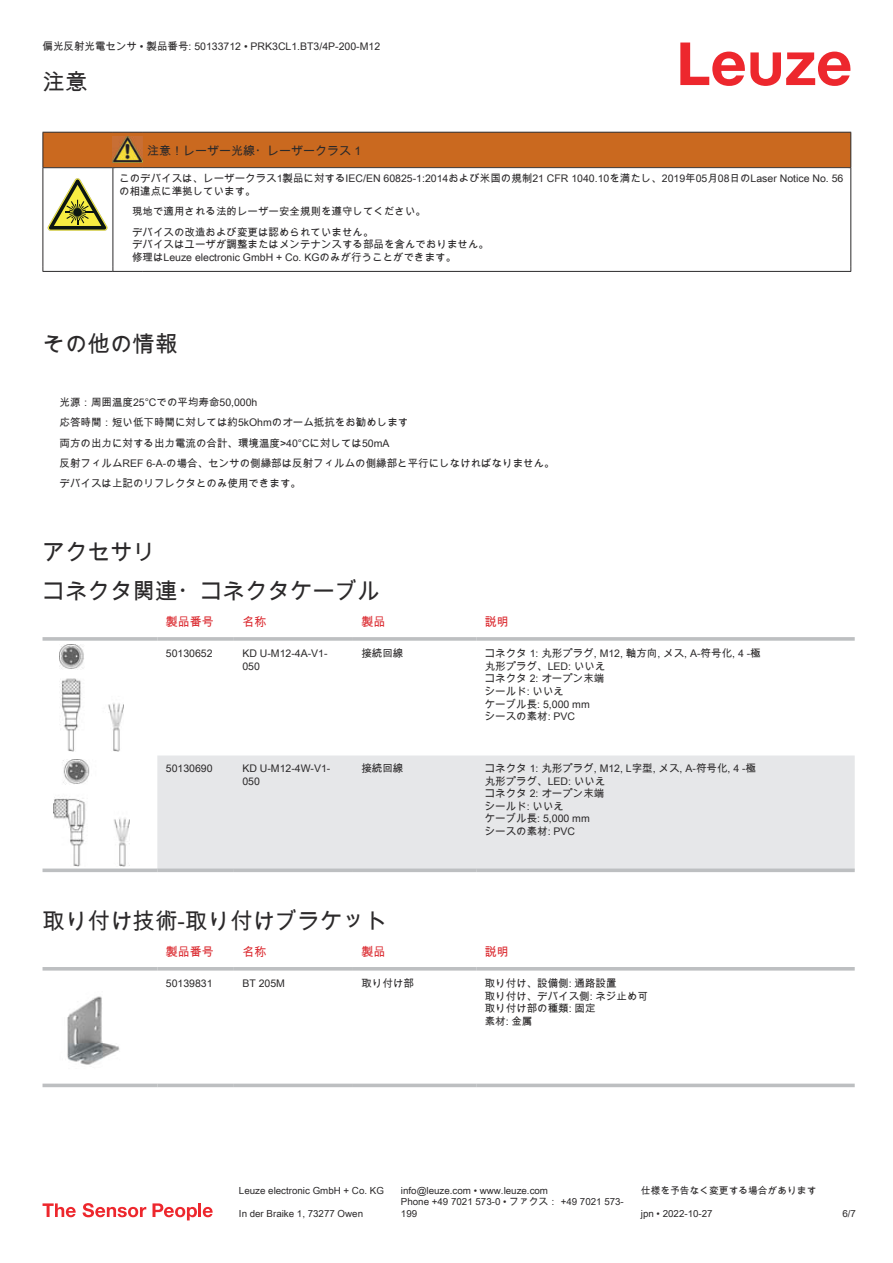
<style>
.page{position:relative;width:893px;height:1263px;background:#fff}
.page>*{position:absolute;margin:0;border:0;box-sizing:border-box;transform-origin:0 0}
.t1{font:22.5px/38.7px "Arial Unicode MS";color:#2b292a}
.t2{font:12px "Arial Unicode MS";color:#db2a30}
.t3{font:12px "Arial Unicode MS";color:#2b292a}
.t4{font:10.5px/12.6px "Arial Unicode MS";color:#2b292a}
.t5{font:9.75px/11.7px "Arial Unicode MS";color:#2b292a}
</style>
<div class="page">
<svg style="left:680px;top:43px;width:170px;height:43px"></svg>
<div style="left:157px;top:755px;width:698px;height:113px;background:#e6e7e9"></div>
<svg style="left:43px;top:637px;width:114px;height:4px"></svg>
<hr style="left:157px;top:637px;width:77px;height:4px;background:#c5c6c8">
<svg style="left:234px;top:637px;width:119px;height:4px"></svg>
<svg style="left:353px;top:637px;width:123px;height:4px"></svg>
<hr style="left:476px;top:637px;width:379px;height:4px;background:#c5c6c8">
<svg style="left:43px;top:868px;width:114px;height:4px"></svg>
<svg style="left:157px;top:868px;width:77px;height:4px"></svg>
<svg style="left:234px;top:868px;width:119px;height:4px"></svg>
<svg style="left:353px;top:868px;width:123px;height:4px"></svg>
<svg style="left:476px;top:868px;width:379px;height:4px;background:#c2c4c6"></svg>
<img style="left:59px;top:645px;width:65px;height:106px">
<img style="left:54px;top:760px;width:75px;height:106px">
<svg style="left:43px;top:970px;width:812px;height:118px"></svg>
<hr style="left:43px;top:967px;width:114px;height:3px;background:#bdbfc1">
<hr style="left:157px;top:967px;width:77px;height:3px;background:#bdbfc1">
<hr style="left:234px;top:967px;width:119px;height:3px;background:#bdbfc1">
<hr style="left:353px;top:967px;width:123px;height:3px;background:#bdbfc1">
<hr style="left:476px;top:967px;width:379px;height:3px;background:#bdbfc1">
<svg style="left:43px;top:1083px;width:114px;height:4px"></svg>
<svg style="left:157px;top:1083px;width:77px;height:4px"></svg>
<svg style="left:234px;top:1083px;width:119px;height:4px"></svg>
<svg style="left:353px;top:1083px;width:123px;height:4px"></svg>
<svg style="left:476px;top:1083px;width:379px;height:4px;background:#c7c9ca"></svg>
<img style="left:52px;top:975px;width:79px;height:106px">
<svg style="left:43px;top:1203px;width:33px;height:14px"></svg>
<svg style="left:83px;top:1203px;width:63px;height:14px"></svg>
<svg style="left:153px;top:1203px;width:44px;height:17px"></svg>
<hr style="left:198px;top:1203px;width:3px;height:14px;background:#ed272d">
<svg style="left:203px;top:1207px;width:10px;height:10px"></svg>
<div style="left:44px;top:133px;width:806px;height:34px;background:#ca691f"></div>
<svg style="left:44px;top:168px;width:806px;height:103px"></svg>
<hr style="left:43px;top:132px;width:70px;height:1px;background:#2b292a">
<hr style="left:43px;top:133px;width:1px;height:34px;background:#2b292a">
<hr style="left:43px;top:167px;width:70px;height:1px;background:#2b292a">
<hr style="left:113px;top:132px;width:30px;height:1px;background:#2b292a">
<hr style="left:113px;top:167px;width:30px;height:1px;background:#2b292a">
<hr style="left:143px;top:132px;width:708px;height:1px;background:#2b292a">
<hr style="left:850px;top:133px;width:1px;height:34px;background:#2b292a">
<hr style="left:143px;top:167px;width:708px;height:1px;background:#2b292a">
<hr style="left:43px;top:168px;width:1px;height:99px;background:#2b292a">
<hr style="left:113px;top:168px;width:1px;height:99px;background:#2b292a">
<hr style="left:850px;top:168px;width:1px;height:99px;background:#2b292a">
<hr style="left:43px;top:271px;width:70px;height:1px;background:#2b292a">
<hr style="left:113px;top:271px;width:30px;height:1px;background:#2b292a">
<hr style="left:143px;top:271px;width:708px;height:1px;background:#2b292a">
<img style="left:113px;top:136px;width:30px;height:27px">
<svg style="left:47px;top:178px;width:60px;height:53px"></svg>
<svg style="left:115px;top:169px;width:734px;height:98px"></svg>
<p class="t4" style="left:43px;top:40px;width:339px">偏光反射光電センサ • 製品番号: 50133712 • PRK3CL1.BT3/4P-200-M12</p>
<h1 class="t1" style="left:43px;top:62px;width:46px">注意</h1>
<p class="t3" style="left:147px;top:142px;width:216px">注意！レーザー光線・レーザークラス 1</p>
<p class="t4" style="left:119px;top:172px;width:726px">このデバイスは、レーザークラス1製品に対するIEC/EN 60825-1:2014および米国の規制21 CFR 1040.10を満たし、2019年05月08日のLaser Notice No. 56の相違点に準拠しています。</p>
<p class="t4" style="left:132px;top:201px;width:295px;line-height:20.2px">現地で適用される法的レーザー安全規則を遵守してください。デバイスの改造および変更は認められていません。</p>
<p class="t4" style="left:132px;top:238px;width:358px">デバイスはユーザが調整またはメンテナンスする部品を含んでおりません。修理はLeuze electronic GmbH + Co. KGのみが行うことができます。</p>
<h1 class="t1" style="left:43px;top:324px;width:136px">その他の情報</h1>
<p class="t4" style="left:60px;top:392px;width:497px;line-height:20.2px">光源：周囲温度25°Cでの平均寿命50,000h<br>応答時間：短い低下時間に対しては約5kOhmのオーム抵抗をお勧めします<br>両方の出力に対する出力電流の合計、環境温度&gt;40°Cに対しては50mA<br>反射フィルムREF 6-A-の場合、センサの側縁部は反射フィルムの側縁部と平行にしなければなりません。デバイスは上記のリフレクタとのみ使用できます。</p>
<h1 class="t1" style="left:43px;top:532px;width:339px">アクセサリ<br>コネクタ関連・コネクタケーブル</h1>
<p class="t2" style="left:166px;top:613px;width:49px">製品番号</p>
<p class="t2" style="left:242px;top:613px;width:25px">名称</p>
<p class="t2" style="left:361px;top:613px;width:25px">製品</p>
<p class="t2" style="left:485px;top:613px;width:25px">説明</p>
<p class="t4" style="left:166px;top:647px;width:48px">50130652</p>
<p class="t4" style="left:242px;top:647px;width:87px">KD U-M12-4A-V1-<br>050</p>
<p class="t4" style="left:361px;top:647px;width:43px">接続回線</p>
<p class="t4" style="left:485px;top:647px;width:277px">コネクタ 1: 丸形プラグ, M12, 軸方向, メス, A-符号化, 4 -極丸形プラグ、LED: いいえ<br>コネクタ 2: オープン末端<br>シールド: いいえ<br>ケーブル長: 5,000 mm<br>シースの素材: PVC</p>
<p class="t4" style="left:166px;top:762px;width:48px">50130690</p>
<p class="t4" style="left:242px;top:762px;width:90px">KD U-M12-4W-V1-<br>050</p>
<p class="t4" style="left:361px;top:762px;width:43px">接続回線</p>
<p class="t4" style="left:485px;top:762px;width:273px">コネクタ 1: 丸形プラグ, M12, L字型, メス, A-符号化, 4 -極丸形プラグ、LED: いいえ<br>コネクタ 2: オープン末端<br>シールド: いいえ<br>ケーブル長: 5,000 mm<br>シースの素材: PVC</p>
<h1 class="t1" style="left:43px;top:901px;width:346px">取り付け技術-取り付けブラケット</h1>
<p class="t2" style="left:166px;top:943px;width:49px">製品番号</p>
<p class="t2" style="left:242px;top:943px;width:25px">名称</p>
<p class="t2" style="left:361px;top:943px;width:25px">製品</p>
<p class="t2" style="left:485px;top:943px;width:25px">説明</p>
<p class="t4" style="left:166px;top:977px;width:48px">50139831</p>
<p class="t4" style="left:242px;top:977px;width:44px">BT 205M</p>
<p class="t4" style="left:361px;top:977px;width:54px">取り付け部</p>
<p class="t4" style="left:485px;top:977px;width:165px">取り付け、設備側: 通路設置<br>取り付け、デバイス側: ネジ止め可取り付け部の種類: 固定<br>素材: 金属</p>
<p class="t5" style="left:239px;top:1184px;width:146px">Leuze electronic GmbH + Co. KG</p>
<p class="t5" style="left:401px;top:1184px;width:149px">info@leuze.com • www.leuze.com</p>
<p class="t5" style="left:641px;top:1184px;width:177px">仕様を予告なく変更する場合があります</p>
<p class="t5" style="left:239px;top:1207px;width:126px">In der Braike 1, 73277 Owen</p>
<p class="t5" style="left:401px;top:1196px;width:224px">Phone +49 7021 573-0 • ファクス： +49 7021 573-<br>199</p>
<p class="t5" style="left:641px;top:1207px;width:73px">jpn • 2022-10-27</p>
<p class="t5" style="left:842px;top:1207px;width:15px">6 /7</p>
</div>
